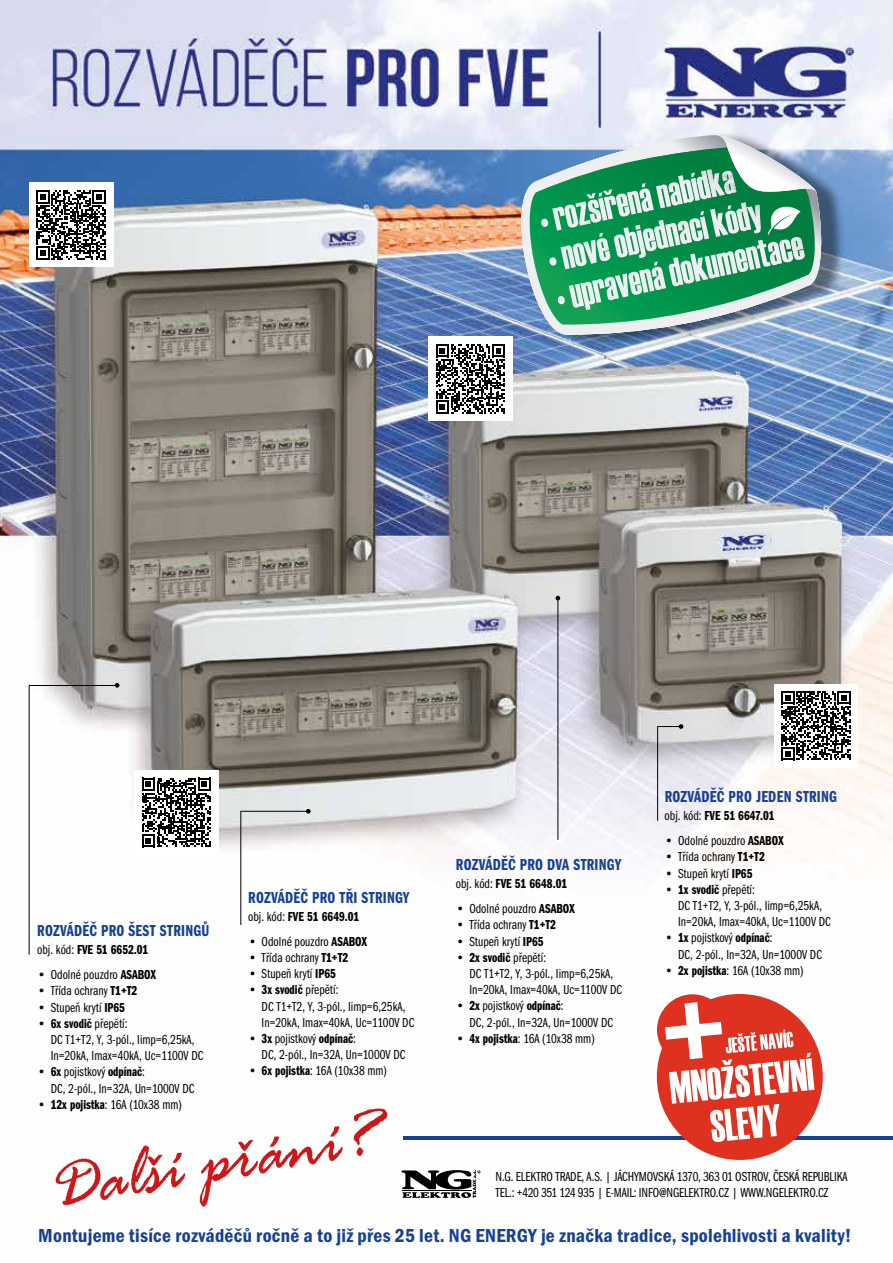
<style>
.page{position:relative;width:893px;height:1263px;background:#fff}
.page>*{position:absolute;margin:0;border:0;box-sizing:border-box;transform-origin:0 0}
.t1{font:76.05px "Rage DOT";color:#cd1719;scale:.91 1}
.t2{font:19.5px "Franklin Got Itc TOT Dem Con";letter-spacing:.015em;color:#164194}
.t3{font:16.5px "Franklin Got Itc TOT Dem Com";letter-spacing:.015em;color:#164194}
.t4{font:13.5px/16.2px "Franklin Got Itc TOT Boo Com";color:#000}
.t5{font:13.5px "Franklin Got Itc TOT Dem Com";color:#000}
.s1{font-family:"Franklin Got Itc TOT Boo Com"}
.s2{font-family:"Franklin Got Itc TOT Dem Com"}
</style>
<div class="page">
<img style="left:0;top:0;width:893px;height:1173px">
<svg style="left:401px;top:1170px;width:79px;height:28px"></svg>
<hr style="left:404px;top:1136px;width:489px;height:4px;background:#164194">
<hr style="left:241px;top:811px;width:67px;height:1px;background:#000">
<hr style="left:29px;top:685px;width:88px;height:1px;background:#000">
<hr style="left:241px;top:811px;width:1px;height:114px;background:#000">
<hr style="left:657px;top:726px;width:1px;height:95px;background:#000">
<hr style="left:29px;top:686px;width:1px;height:269px;background:#000">
<hr style="left:558px;top:598px;width:1px;height:242px;background:#000">
<svg style="left:306px;top:809px;width:5px;height:5px"></svg>
<svg style="left:657px;top:724px;width:26px;height:5px"></svg>
<svg style="left:115px;top:683px;width:4px;height:5px"></svg>
<svg style="left:556px;top:596px;width:4px;height:4px"></svg>
<div style="left:428px;top:337px;width:84px;height:84px;background:#fff"></div>
<svg style="left:436px;top:344px;width:69px;height:69px"></svg>
<div style="left:29px;top:183px;width:84px;height:84px;background:#fff"></div>
<svg style="left:36px;top:190px;width:70px;height:70px"></svg>
<div style="left:134px;top:770px;width:84px;height:85px;background:#fff"></div>
<svg style="left:142px;top:778px;width:69px;height:69px"></svg>
<div style="left:774px;top:684px;width:84px;height:83px;background:#fff"></div>
<svg style="left:781px;top:691px;width:69px;height:69px"></svg>
<div style="left:530px;top:131px;width:316px;height:216px;background:#000;opacity:.45"></div>
<img style="left:503px;top:135px;width:322px;height:200px">
<img style="left:529px;top:147px;width:287px;height:178px">
<svg style="left:541px;top:135px;width:275px;height:175px;background:#6ab495"></svg>
<div style="left:657px;top:994px;width:166px;height:166px;background:#df311f;border-radius:50%"></div>
<div style="left:657px;top:994px;width:71px;height:71px;background:#df311f;border-radius:50%"></div>
<svg style="left:665px;top:1002px;width:149px;height:140px"></svg>
<p class="t3" style="left:248px;top:888px;width:163px">ROZVÁDĚČ PRO TŘI STRINGY</p>
<p class="t5" style="left:248px;top:908px;width:113px"><span class="s1">obj. kód:</span> FVE 51 6649.01</p>
<p class="t4" style="left:248px;top:933px;width:121px">• Odolné pouzdro <span class="s2">ASABOX</span></p>
<p class="t4" style="left:248px;top:950px;width:102px">• Třída ochrany <span class="s2">T1+T2</span></p>
<p class="t4" style="left:248px;top:966px;width:89px">• Stupeň krytí <span class="s2">IP65</span></p>
<p class="t4" style="left:262px;top:982px;width:154px;text-indent:-14px">• <span class="s2">3x svodič</span> přepětí:<br>DC T1+T2, Y, 3-pól., Iimp=6,25kA,<br>In=20kA, Imax=40kA, Uc=1100V DC</p>
<p class="t4" style="left:262px;top:1031px;width:145px;text-indent:-13px">• <span class="s2">3x</span> pojistkový <span class="s2">odpínač</span>:<br>DC, 2-pól., In=32A, Un=1000V DC</p>
<p class="t4" style="left:248px;top:1063px;width:140px">• <span class="s2">6x pojistka</span>: 16A (10x38 mm)</p>
<p class="t3" style="left:37px;top:921px;width:174px">ROZVÁDĚČ PRO ŠEST STRINGŮ</p>
<p class="t5" style="left:37px;top:942px;width:113px"><span class="s1">obj. kód:</span> FVE 51 6652.01</p>
<p class="t4" style="left:37px;top:967px;width:121px">• Odolné pouzdro <span class="s2">ASABOX</span></p>
<p class="t4" style="left:37px;top:983px;width:102px">• Třída ochrany <span class="s2">T1+T2</span></p>
<p class="t4" style="left:37px;top:999px;width:89px">• Stupeň krytí <span class="s2">IP65</span></p>
<p class="t4" style="left:51px;top:1015px;width:154px;text-indent:-14px">• <span class="s2">6x svodič</span> přepětí:<br>DC T1+T2, Y, 3-pól., Iimp=6,25kA,<br>In=20kA, Imax=40kA, Uc=1100V DC</p>
<p class="t4" style="left:51px;top:1064px;width:145px;text-indent:-13px">• <span class="s2">6x</span> pojistkový <span class="s2">odpínač</span>:<br>DC, 2-pól., In=32A, Un=1000V DC</p>
<p class="t4" style="left:37px;top:1096px;width:146px">• <span class="s2">12x pojistka</span>: 16A (10x38 mm)</p>
<h1 class="t1" style="left:43px;top:1148px;width:369px;rotate:-10deg">Další přání?</h1>
<p class="t3" style="left:456px;top:855px;width:167px">ROZVÁDĚČ PRO DVA STRINGY</p>
<p class="t5" style="left:456px;top:876px;width:113px"><span class="s1">obj. kód:</span> FVE 51 6648.01</p>
<p class="t4" style="left:456px;top:901px;width:121px">• Odolné pouzdro <span class="s2">ASABOX</span></p>
<p class="t4" style="left:456px;top:917px;width:102px">• Třída ochrany <span class="s2">T1+T2</span></p>
<p class="t4" style="left:456px;top:933px;width:89px">• Stupeň krytí <span class="s2">IP65</span></p>
<p class="t4" style="left:469px;top:949px;width:154px;text-indent:-14px">• <span class="s2">2x svodič</span> přepětí:<br>DC T1+T2, Y, 3-pól., Iimp=6,25kA,<br>In=20kA, Imax=40kA, Uc=1100V DC</p>
<p class="t4" style="left:469px;top:998px;width:145px;text-indent:-14px">• <span class="s2">2x</span> pojistkový <span class="s2">odpínač</span>:<br>DC, 2-pól., In=32A, Un=1000V DC</p>
<p class="t4" style="left:456px;top:1030px;width:140px">• <span class="s2">4x pojistka</span>: 16A (10x38 mm)</p>
<p class="t3" style="left:665px;top:787px;width:174px">ROZVÁDĚČ PRO JEDEN STRING</p>
<p class="t5" style="left:665px;top:808px;width:111px"><span class="s1">obj. kód:</span> FVE 51 6647.01</p>
<p class="t4" style="left:665px;top:833px;width:121px">• Odolné pouzdro <span class="s2">ASABOX</span></p>
<p class="t4" style="left:665px;top:849px;width:102px">• Třída ochrany <span class="s2">T1+T2</span></p>
<p class="t4" style="left:665px;top:865px;width:89px">• Stupeň krytí <span class="s2">IP65</span></p>
<p class="t4" style="left:678px;top:881px;width:154px;text-indent:-14px">• <span class="s2">1x svodič</span> přepětí:<br>DC T1+T2, Y, 3-pól., Iimp=6,25kA,<br>In=20kA, Imax=40kA, Uc=1100V DC</p>
<p class="t4" style="left:678px;top:930px;width:145px;text-indent:-14px">• <span class="s2">1x</span> pojistkový <span class="s2">odpínač</span>:<br>DC, 2-pól., In=32A, Un=1000V DC</p>
<p class="t4" style="left:665px;top:962px;width:140px">• <span class="s2">2x pojistka</span>: 16A (10x38 mm)</p>
<p class="t4" style="left:496px;top:1168px;width:353px">N.G. ELEKTRO TRADE, A.S. | JÁCHYMOVSKÁ 1370, 363 01 OSTROV, ČESKÁ REPUBLIKA<br>TEL.: +420 351 124 935 | E-MAIL: INFO@NGELEKTRO.CZ | WWW.NGELEKTRO.CZ</p>
<h2 class="t2" style="left:38px;top:1225px;width:815px">Montujeme tisíce rozváděčů ročně a to již přes 25 let. NG ENERGY je značka tradice, spolehlivosti a kvality!</h2>
</div>
